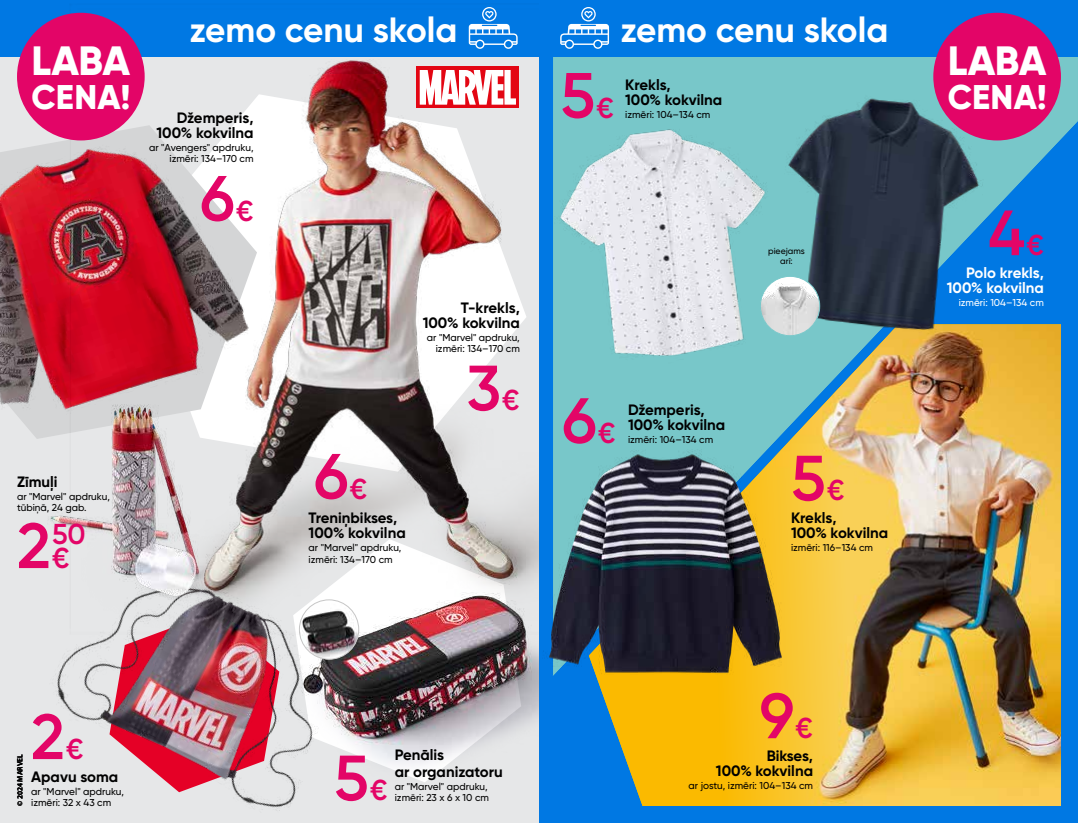
<style>
.page{position:relative;width:1078px;height:823px;background:#fff}
.page>*{position:absolute;margin:0;border:0;box-sizing:border-box;transform-origin:0 0}
.t1{font:600 63.8px "Gilroy";color:#e30567}
.t2{font:800 40.7px "Gilroy";letter-spacing:-.01em;color:#fff}
.t3{font:700 35px "Gilroy";color:#fff}
.t4{font:800 34.1px "Gilroy";letter-spacing:.01em;color:#fff}
.t5{font:600 28.8px/24.5px "Gilroy";color:#e30567}
.t6{font:700 15px/15px "Gilroy";color:#000}
.t7{font:700 15px/15px "Gilroy";color:#fff;text-align:right}
.t8{font:500 10px/11.2px "Gilroy";color:#000}
.t9{font:500 10px "Gilroy";color:#fff}
.t10{font:500 8.8px/10px "Gilroy";color:#000;text-align:center}
.t11{font:600 7.5px "Myriad Pro";letter-spacing:.005em;color:#000}
.s1{font-size:63.8px}
.s2{font-size:28.8px}
</style>
<div class="page">
<div style="left:539px;top:0;width:538px;height:822px;background:#0078e3"></div>
<svg style="left:553px;top:57px;width:524px;height:618px"></svg>
<img style="left:598px;top:324px;width:462px;height:481px">
<img style="left:543px;top:409px;width:258px;height:299px">
<div style="left:0;top:0;width:1077px;height:57px;background:#0078e3"></div>
<svg style="left:560px;top:7px;width:49px;height:42px"></svg>
<img style="left:553px;top:84px;width:261px;height:324px">
<img style="left:22px;top:511px;width:254px;height:311px">
<img style="left:0;top:57px;width:69px;height:436px">
<img style="left:751px;top:62px;width:257px;height:302px">
<img style="left:276px;top:634px;width:263px;height:188px">
<img style="left:287px;top:634px;width:241px;height:177px">
<div style="left:41px;top:718px;width:20px;height:13px;background:#e6e7e8"></div>
<img style="left:40px;top:398px;width:29px;height:230px">
<img style="left:69px;top:7px;width:470px;height:68px">
<img style="left:69px;top:75px;width:470px;height:559px">
<img style="left:299px;top:603px;width:59px;height:55px">
<div style="left:299px;top:599px;width:60px;height:60px;border:1px solid #c6c6c6;border-radius:50%"></div>
<img style="left:760px;top:276px;width:59px;height:59px;border-radius:30px">
<div style="left:759px;top:276px;width:61px;height:60px;border:1px solid #78c7c9;border-radius:50%"></div>
<div style="left:933px;top:13px;width:127px;height:127px;background:#e30567;border-radius:50%"></div>
<div style="left:17px;top:13px;width:128px;height:127px;background:#e30567;border-radius:50%"></div>
<h2 class="t2" style="left:31px;top:35px;width:100px">LABA</h2>
<h3 class="t4" style="left:32px;top:75px;width:100px">CENA!</h3>
<h3 class="t6" style="left:17px;top:473px;width:42px">Zīmuļi</h3>
<p class="t8" style="left:17px;top:490px;width:94px">ar "Marvel" apdruku, tūbiņā, 24 gab.</p>
<h3 class="t5" style="left:52px;top:520px;width:35px;text-indent:-35px"><span class="s1">2</span>50 €</h3>
<h3 class="t3" style="left:189px;top:8px;width:269px">zemo cenu skola</h3>
<h3 class="t3" style="left:620px;top:8px;width:269px">zemo cenu skola</h3>
<h3 class="t6" style="left:156px;top:110px;width:99px;text-align:right">Džemperis,<br>100% kokvilna</h3>
<p class="t8" style="left:149px;top:142px;width:106px;text-align:right">ar "Avengers" apdruku, izmēri: 134–170 cm</p>
<h1 class="t1" style="left:200px;top:159px;width:55px">6<span class="s2">€</span></h1>
<h1 class="t1" style="left:560px;top:56px;width:55px">5<span class="s2">€</span></h1>
<h3 class="t6" style="left:625px;top:77px;width:99px">Krekls,<br>100% kokvilna</h3>
<p class="t8" style="left:625px;top:108px;width:87px">izmēri: 104–134 cm</p>
<h1 class="t1" style="left:314px;top:436px;width:55px">6<span class="s2">€</span></h1>
<h3 class="t6" style="left:308px;top:510px;width:99px">Treniņbikses,<br>100% kokvilna</h3>
<p class="t8" style="left:308px;top:542px;width:94px">ar "Marvel" apdruku, izmēri: 134–170 cm</p>
<h3 class="t6" style="left:422px;top:300px;width:99px;text-align:right">T-krekls,<br>100% kokvilna</h3>
<p class="t8" style="left:427px;top:331px;width:94px;text-align:right">ar "Marvel" apdruku, izmēri: 134–170 cm</p>
<h1 class="t1" style="left:466px;top:348px;width:55px">3<span class="s2">€</span></h1>
<h1 class="t1" style="left:562px;top:381px;width:55px">6<span class="s2">€</span></h1>
<h3 class="t6" style="left:628px;top:402px;width:99px">Džemperis,<br>100% kokvilna</h3>
<p class="t8" style="left:628px;top:433px;width:87px">izmēri: 104–134 cm</p>
<p class="t10" style="left:768px;top:246px;width:38px">pieejams arī:</p>
<h1 class="t1" style="left:790px;top:438px;width:55px">5<span class="s2">€</span></h1>
<h3 class="t6" style="left:790px;top:510px;width:99px">Krekls,<br>100% kokvilna</h3>
<p class="t8" style="left:790px;top:542px;width:83px">izmēri: 116–134 cm</p>
<p class="t11" style="left:15px;top:805px;width:53px;rotate:-90deg">© 2024 MARVEL</p>
<h1 class="t1" style="left:31px;top:696px;width:54px">2<span class="s2">€</span></h1>
<h3 class="t6" style="left:31px;top:768px;width:89px">Apavu soma</h3>
<p class="t8" style="left:31px;top:785px;width:94px">ar "Marvel" apdruku, izmēri: 32 x 43 cm</p>
<h1 class="t1" style="left:334px;top:737px;width:55px">5<span class="s2">€</span></h1>
<h3 class="t6" style="left:394px;top:745px;width:109px;line-height:16.8px">Penālis<br>ar organizatoru</h3>
<p class="t8" style="left:394px;top:780px;width:96px">ar "Marvel" apdruku, izmēri: 23 x 6 x 10 cm</p>
<h1 class="t1" style="left:759px;top:675px;width:55px">9<span class="s2">€</span></h1>
<h3 class="t6" style="left:715px;top:747px;width:99px;text-align:right">Bikses,<br>100% kokvilna</h3>
<p class="t8" style="left:688px;top:779px;width:126px">ar jostu, izmēri: 104–134 cm</p>
<h2 class="t2" style="left:947px;top:35px;width:100px">LABA</h2>
<h3 class="t4" style="left:947px;top:75px;width:100px">CENA!</h3>
<h1 class="t1" style="left:987px;top:193px;width:57px">4<span class="s2">€</span></h1>
<h3 class="t7" style="left:946px;top:265px;width:99px">Polo krekls,<br>100% kokvilna</h3>
<p class="t9" style="left:958px;top:296px;width:87px">izmēri: 104–134 cm</p>
</div>
